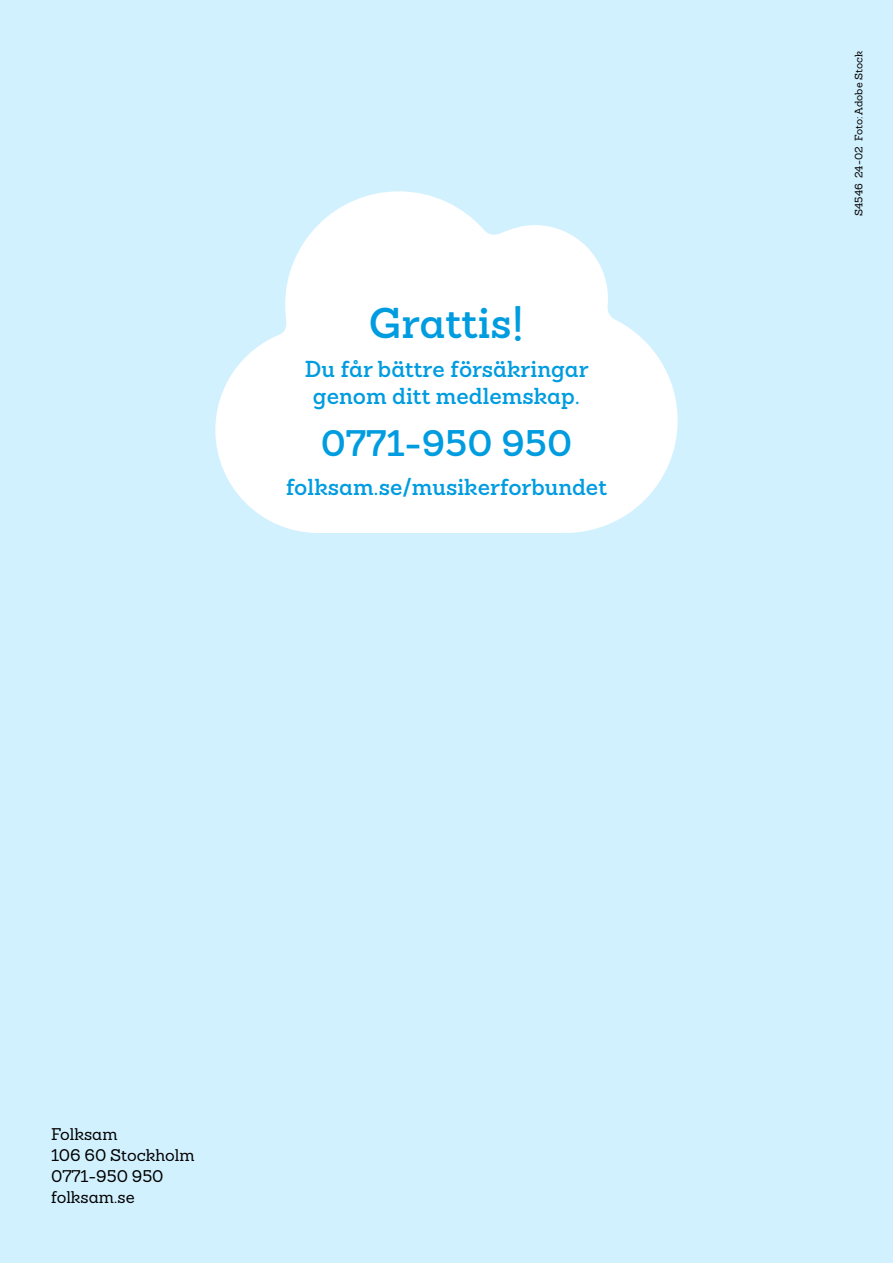
<style>
.page{position:relative;width:893px;height:1263px;background:#d2f1fe}
.page>*{position:absolute;margin:0;border:0;box-sizing:border-box;transform-origin:0 0}
.t1{font:600 42px "Sanchez Folksam";color:#009ce0}
.t2{font:600 36px "Sanchez Folksam";color:#009ce0}
.t3{font:600 22.5px/27px "Sanchez Folksam";color:#009ce0;text-align:center}
.t4{font:500 16.5px/21px "Sanchez Folksam";color:#000}
.t5{font:500 10.5px "Sanchez Folksam";color:#000}
</style>
<div class="page">
<svg style="left:215px;top:191px;width:463px;height:342px;fill:#fff"></svg>
<h1 class="t1" style="left:369px;top:295px;width:157px">Grattis!</h1>
<p class="t3" style="left:305px;top:356px;width:285px">Du får bättre försäkringar genom ditt medlemskap.</p>
<h2 class="t2" style="left:321px;top:419px;width:253px">0771-950 950</h2>
<p class="t3" style="left:286px;top:473px;width:323px">folksam.se/musikerforbundet</p>
<p class="t5" style="left:852px;top:216px;width:166px;rotate:-90deg">S4546 24-02 Foto: Adobe Stock</p>
<p class="t4" style="left:51px;top:1124px;width:145px">Folksam<br>106 60 Stockholm<br>0771-950 950 folksam.se</p>
</div>
